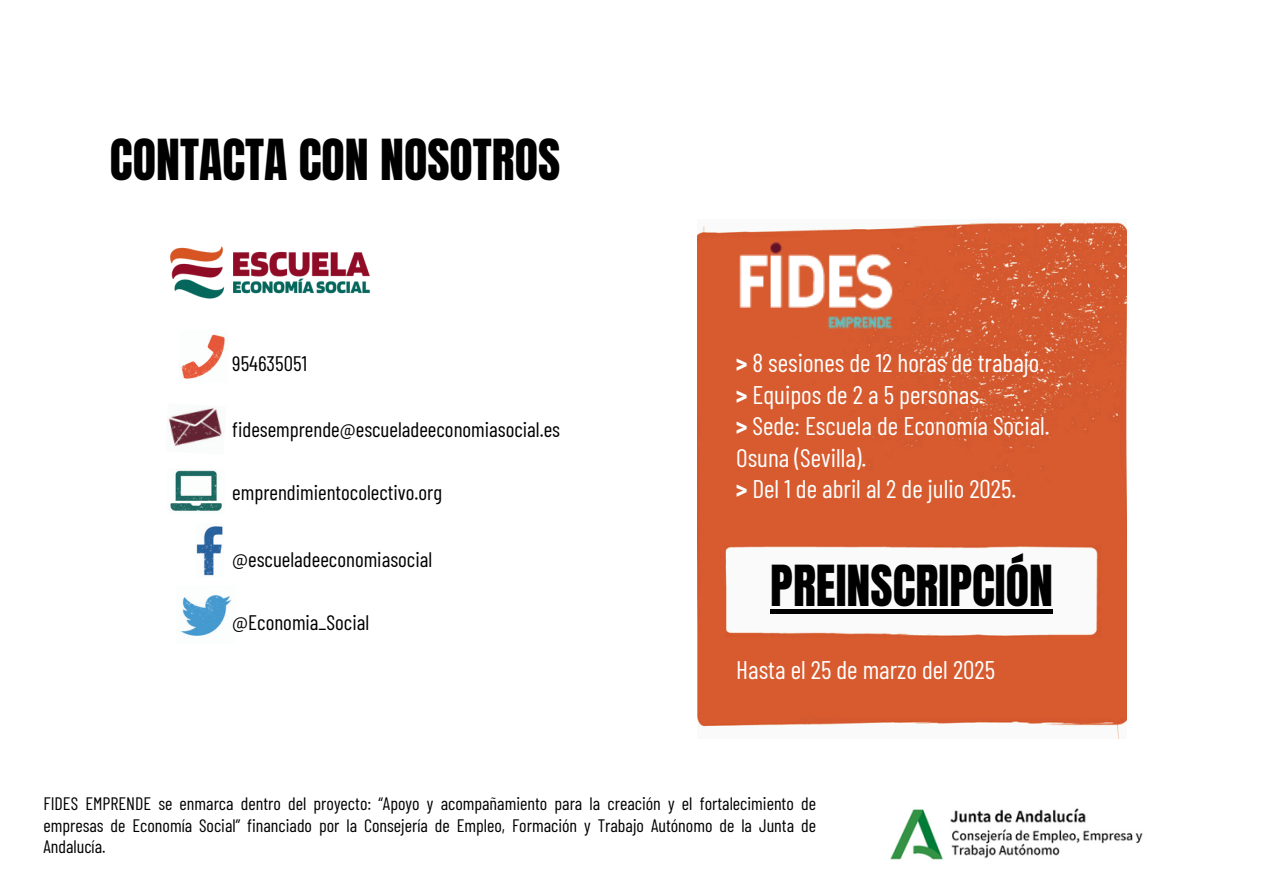
<style>
.page{position:relative;width:1263px;height:894px;background:#fff}
.page>*{position:absolute;margin:0;border:0;box-sizing:border-box;transform-origin:0 0}
.t1{font:48.15px "Anton";color:#000}
.t2{font:48px "Anton";color:#000}
.t3{font:25.5px/31.5px "Barlow Condensed";color:#fff}
.t4{font:21px "Barlow Condensed";color:#000}
.t5{font:18px/21.3px "Barlow Condensed";color:#000;text-align:justify}
.s1{font-weight:700}
</style>
<div class="page">
<img style="left:170px;top:246px;width:200px;height:53px">
<img style="left:697px;top:220px;width:430px;height:518px">
<img style="left:737px;top:241px;width:158px;height:88px">
<img style="left:181px;top:334px;width:44px;height:45px">
<img style="left:168px;top:408px;width:55px;height:39px">
<img style="left:170px;top:470px;width:53px;height:41px">
<img style="left:196px;top:526px;width:27px;height:50px">
<img style="left:181px;top:595px;width:51px;height:41px">
<hr style="left:770px;top:609px;width:283px;height:4px;background:#000">
<img style="left:890px;top:808px;width:253px;height:52px">
<p class="t1" style="left:110px;top:125px;width:452px">CONTACTA CON NOSOTROS</p>
<h3 class="t4" style="left:232px;top:349px;width:76px">954635051</h3>
<h1 class="t4" style="left:232px;top:416px;width:329px">fidesemprende@escueladeeconomiasocial.es</h1>
<p class="t4" style="left:232px;top:479px;width:211px">emprendimientocolectivo.org</p>
<p class="t4" style="left:232px;top:546px;width:201px">@escueladeeconomiasocial</p>
<p class="t4" style="left:232px;top:608px;width:138px">@Economia_Social</p>
<p class="t3" style="left:736px;top:346px;width:315px"><span class="s1">&gt;</span> 8 sesiones de 12 horas de trabajo. <span class="s1">&gt;</span> Equipos de 2 a 5 personas.<br><span class="s1">&gt;</span> Sede: Escuela de Economía Social.<br>Osuna (Sevilla).<br><span class="s1">&gt;</span> Del 1 de abril al 2 de julio 2025.</p>
<h3 class="t2" style="left:770px;top:551px;width:284px">PREINSCRIPCIÓN</h3>
<h3 class="t3" style="left:736px;top:653px;width:261px">Hasta el 25 de marzo del 2025</h3>
<p class="t5" style="left:43px;top:792px;width:774px">FIDES EMPRENDE se enmarca dentro del proyecto: “Apoyo y acompañamiento para la creación y el fortalecimiento de empresas de Economía Social” financiado por la Consejería de Empleo, Formación y Trabajo Autónomo de la Junta de Andalucía.</p>
</div>
